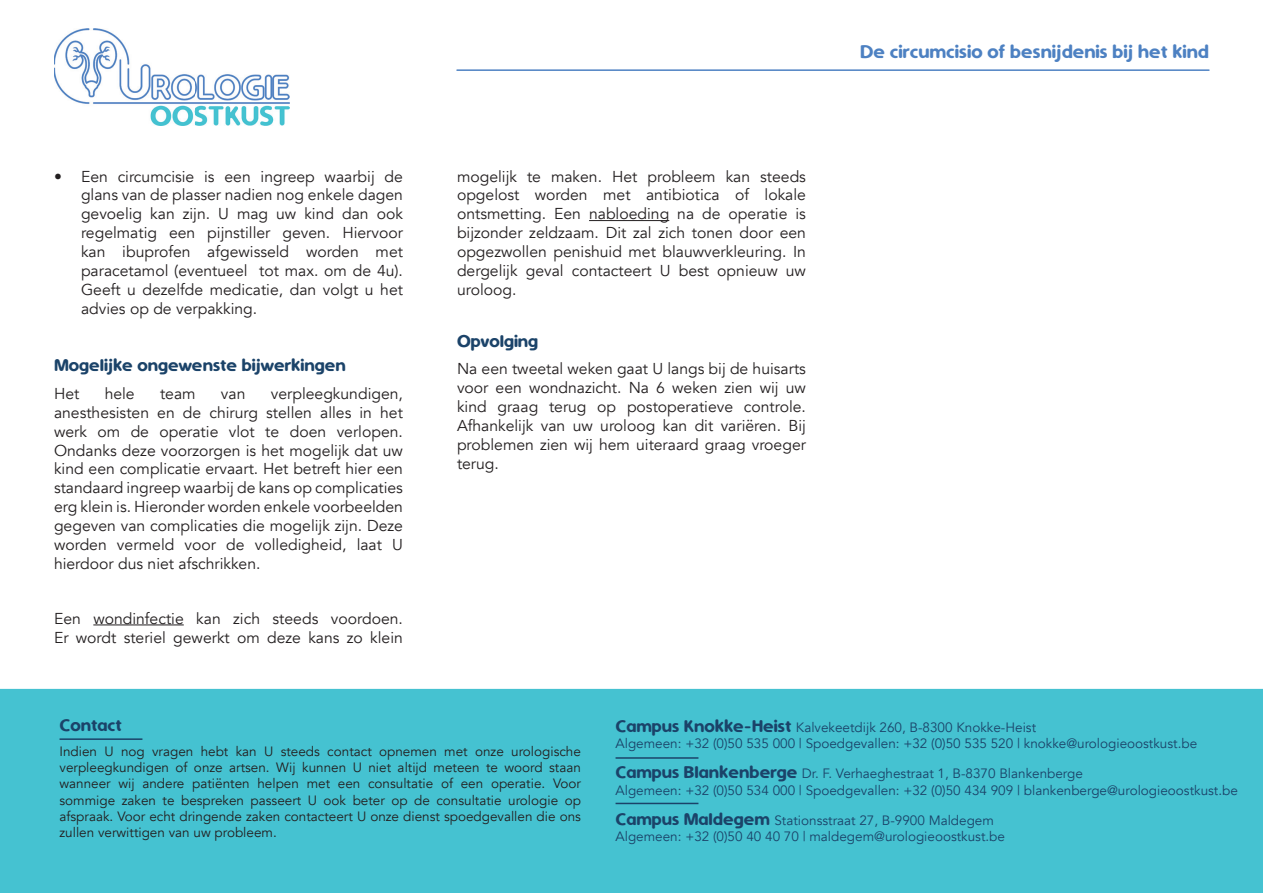
<style>
.page{position:relative;width:1263px;height:893px;background:#fff}
.page>*{position:absolute;margin:0;border:0;box-sizing:border-box;transform-origin:0 0}
.t1{font:19.5px "Simply Rounded";color:#4d81c2}
.t2{font:18px "Simply Rounded";color:#1b4369}
.t3{font:15.75px/18.9px "Avenir";color:#231f20;text-align:justify}
.t4{font:13.5px/16.2px "Avenir";color:#1b4369}
.t5{font:13.5px/16.2px "Avenir";color:#231f20;text-align:justify}
.s1{font-family:"Simply Rounded";font-size:18px}
</style>
<div class="page">
<hr style="left:457px;top:69px;width:752px;height:2px;background:#4d81c2">
<div style="left:0;top:689px;width:1263px;height:204px;background:#45c2d1"></div>
<hr style="left:615px;top:757px;width:83px;height:2px;background:#1b4369">
<hr style="left:60px;top:738px;width:82px;height:2px;background:#1b4369">
<hr style="left:615px;top:803px;width:83px;height:1px;background:#1b4369">
<hr style="left:93px;top:624px;width:91px;height:1px;background:#231f20">
<hr style="left:589px;top:220px;width:80px;height:1px;background:#231f20">
<img style="left:54px;top:29px;width:235px;height:96px">
<p class="t3" style="left:81px;top:167px;width:323px;text-indent:-27px">• Een circumcisie is een ingreep waarbij de glans van de plasser nadien nog enkele dagen gevoelig kan zijn. U mag uw kind dan ook regelmatig een pijnstiller geven. Hiervoor kan ibuprofen afgewisseld worden met paracetamol (eventueel tot max. om de 4u).<br>Geeft u dezelfde medicatie, dan volgt u het advies op de verpakking.</p>
<p class="t2" style="left:54px;top:356px;width:293px">Mogelijke ongewenste bijwerkingen</p>
<p class="t3" style="left:54px;top:384px;width:27px">Het</p>
<p class="t3" style="left:105px;top:384px;width:32px">hele</p>
<p class="t3" style="left:160px;top:384px;width:37px">team</p>
<p class="t3" style="left:221px;top:384px;width:26px">van</p>
<p class="t3" style="left:54px;top:384px;width:350px;text-indent:217px">verpleegkundigen, anesthesisten en de chirurg stellen alles in het werk om de operatie vlot te doen verlopen.<br>Ondanks deze voorzorgen is het mogelijk dat uw kind een complicatie ervaart. Het betreft hier een standaard ingreep waarbij de kans op complicaties erg klein is. Hieronder worden enkele voorbeelden gegeven van complicaties die mogelijk zijn. Deze worden vermeld voor de volledigheid, laat U hierdoor dus niet afschrikken.</p>
<p class="t3" style="left:54px;top:609px;width:350px">Een wondinfectie kan zich steeds voordoen.<br>Er wordt steriel gewerkt om deze kans zo klein</p>
<p class="t3" style="left:457px;top:167px;width:350px">mogelijk te maken. Het probleem kan steeds opgelost worden met antibiotica of lokale ontsmetting. Een nabloeding na de operatie is bijzonder zeldzaam. Dit zal zich tonen door een opgezwollen penishuid met blauwverkleuring. In dergelijk geval contacteert U best opnieuw uw uroloog.</p>
<p class="t2" style="left:457px;top:331px;width:83px">Opvolging</p>
<p class="t3" style="left:457px;top:360px;width:350px">Na een tweetal weken gaat U langs bij de huisarts voor een wondnazicht. Na 6 weken zien wij uw kind graag terug op postoperatieve controle.<br>Afhankelijk van uw uroloog kan dit variëren. Bij problemen zien wij hem uiteraard graag vroeger terug.</p>
<p class="t1" style="left:860px;top:42px;width:350px">De circumcisio of besnijdenis bij het kind</p>
<p class="t2" style="left:60px;top:716px;width:64px">Contact</p>
<p class="t5" style="left:60px;top:743px;width:523px">Indien U nog vragen hebt kan U steeds contact opnemen met onze urologische verpleegkundigen of onze artsen. Wij kunnen U niet altijd meteen te woord staan wanneer wij andere patiënten helpen met een consultatie of een operatie. Voor sommige zaken te bespreken passeert U ook beter op de consultatie urologie op afspraak. Voor echt dringende zaken contacteert U onze dienst spoedgevallen die ons zullen verwittigen van uw probleem.</p>
<p class="t4" style="left:615px;top:720px;width:583px"><span class="s1">Campus Knokke-Heist</span> Kalvekeetdijk 260, B-8300 Knokke-Heist<br>Algemeen: +32 (0)50 535 000 | Spoedgevallen: +32 (0)50 535 520 | knokke@urologieoostkust.be</p>
<p class="t4" style="left:615px;top:766px;width:624px"><span class="s1">Campus Blankenberge</span> Dr. F. Verhaeghestraat 1, B-8370 Blankenberge<br>Algemeen: +32 (0)50 534 000 | Spoedgevallen: +32 (0)50 434 909 | blankenberge@urologieoostkust.be</p>
<p class="t4" style="left:615px;top:812px;width:391px"><span class="s1">Campus Maldegem</span> Stationsstraat 27, B-9900 Maldegem<br>Algemeen: +32 (0)50 40 40 70 | maldegem@urologieoostkust.be</p>
</div>
